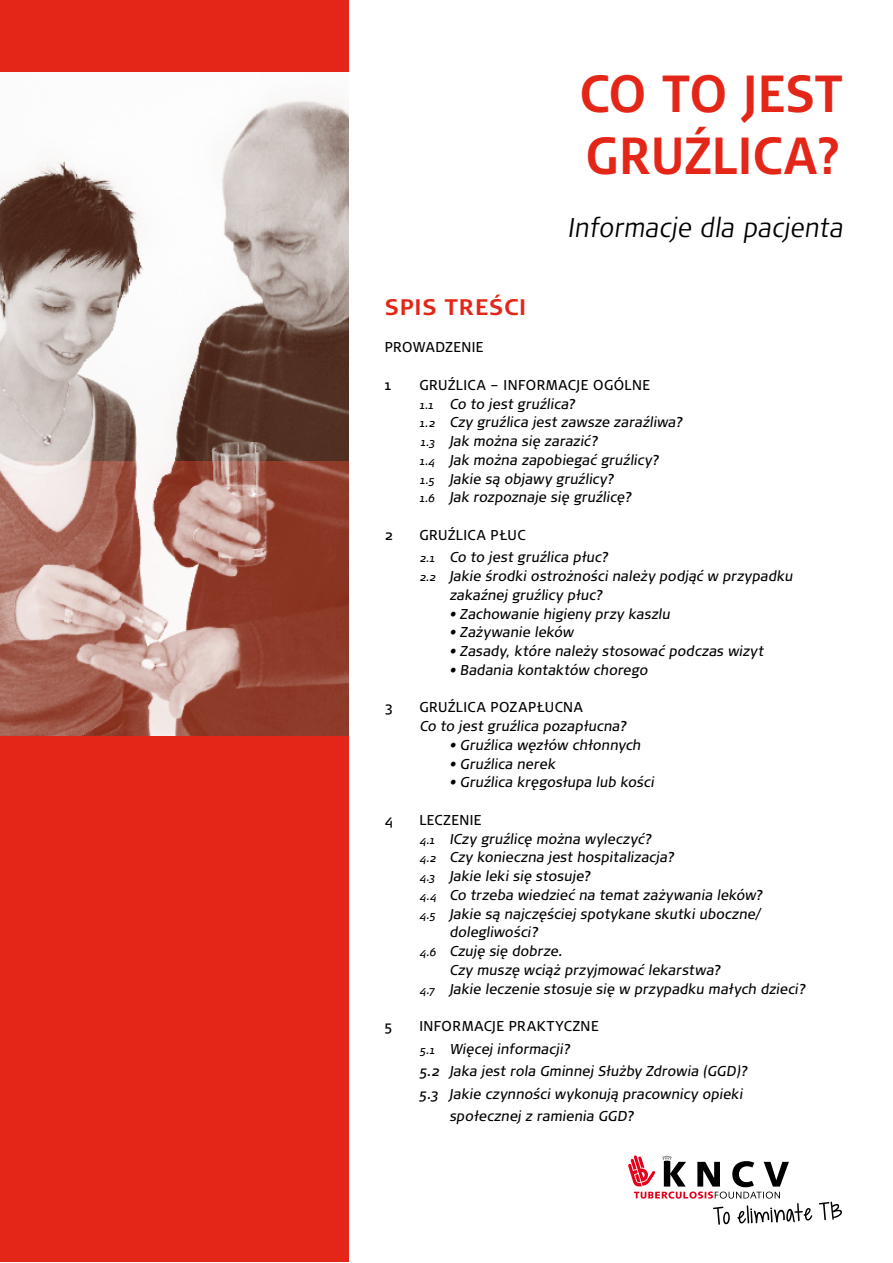
<style>
.page{position:relative;width:893px;height:1263px;background:#fff}
.page>*{position:absolute;margin:0;border:0;box-sizing:border-box;transform-origin:0 0}
.t1{font:700 52.05px/62.4px "Signa Pro";letter-spacing:.005em;color:#e42618;scale:.9 1}
.t2{font:300 27px "Signa Pro";color:#000;scale:.9 1}
.t3{font:700 22.5px "Signa Pro";letter-spacing:.04em;color:#e42618}
.t4{font:14.25px/18.8px "Signa Pro";letter-spacing:.035em;color:#000;scale:.95 1}
.s1{font-size:11.25px}
</style>
<div class="page">
<div style="left:0;top:733px;width:349px;height:529px;background:#e42618"></div>
<div style="left:0;top:0;width:349px;height:72px;background:#e42618"></div>
<img style="left:0;top:99px;width:349px;height:362px">
<svg style="left:0;top:461px;width:349px;height:275px"></svg>
<svg style="left:628px;top:1155px;width:184px;height:70px"></svg>
<svg style="left:819px;top:1202px;width:23px;height:18px"></svg>
<h1 class="t1" style="left:580px;top:62px;width:293px">CO TO JEST<br>GRUŹLICA?</h1>
<h2 class="t2" style="left:568px;top:211px;width:312px">Informacje dla pacjenta</h2>
<h3 class="t3" style="left:385px;top:293px;width:143px">SPIS TREŚCI</h3>
<p class="t4" style="left:385px;top:338px;width:105px">PROWADZENIE</p>
<p class="t4" style="left:385px;top:375px;width:8px">1</p>
<p class="t4" style="left:419px;top:375px;width:281px">GRUŹLICA – INFORMACJE OGÓLNE<br><span class="s1">1.1</span> Co to jest gruźlica?<br><span class="s1">1.2</span> Czy gruźlica jest zawsze zaraźliwa?<br><span class="s1">1.3</span> Jak można się zarazić?<br><span class="s1">1.4</span> Jak można zapobiegać gruźlicy?<br><span class="s1">1.5</span> Jakie są objawy gruźlicy?<br><span class="s1">1.6</span> Jak rozpoznaje się gruźlicę?</p>
<p class="t4" style="left:385px;top:525px;width:9px">2</p>
<p class="t4" style="left:419px;top:523px;width:203px;line-height:22.5px">GRUŹLICA PŁUC<br><span class="s1">2.1</span> Co to jest gruźlica płuc?</p>
<p class="t4" style="left:449px;top:567px;width:365px;text-indent:-30px"><span class="s1">2.2</span> Jakie środki ostrożności należy podjąć w przypadku zakaźnej gruźlicy płuc?</p>
<p class="t4" style="left:449px;top:604px;width:236px">• Zachowanie higieny przy kaszlu</p>
<p class="t4" style="left:449px;top:623px;width:135px">• Zażywanie leków</p>
<p class="t4" style="left:449px;top:642px;width:334px">• Zasady, które należy stosować podczas wizyt</p>
<p class="t4" style="left:449px;top:660px;width:213px">• Badania kontaktów chorego</p>
<p class="t4" style="left:385px;top:698px;width:9px">3</p>
<p class="t4" style="left:419px;top:698px;width:222px">GRUŹLICA POZAPŁUCNA<br>Co to jest gruźlica pozapłucna?</p>
<p class="t4" style="left:449px;top:735px;width:205px">• Gruźlica węzłów chłonnych</p>
<p class="t4" style="left:449px;top:754px;width:115px">• Gruźlica nerek</p>
<p class="t4" style="left:449px;top:773px;width:219px">• Gruźlica kręgosłupa lub kości</p>
<p class="t4" style="left:385px;top:810px;width:10px">4</p>
<p class="t4" style="left:419px;top:810px;width:67px">LECZENIE</p>
<p class="t4" style="left:419px;top:829px;width:248px"><span class="s1">4.1</span> ICzy gruźlicę można wyleczyć?</p>
<p class="t4" style="left:419px;top:848px;width:272px"><span class="s1">4.2</span> Czy konieczna jest hospitalizacja?</p>
<p class="t4" style="left:419px;top:867px;width:184px"><span class="s1">4.3</span> Jakie leki się stosuje?</p>
<p class="t4" style="left:419px;top:885px;width:365px"><span class="s1">4.4</span> Co trzeba wiedzieć na temat zażywania leków?</p>
<p class="t4" style="left:419px;top:904px;width:363px"><span class="s1">4.5</span> Jakie są najczęściej spotykane skutki uboczne/</p>
<p class="t4" style="left:449px;top:923px;width:97px">dolegliwości?</p>
<p class="t4" style="left:419px;top:942px;width:154px"><span class="s1">4.6</span> Czuję się dobrze.</p>
<p class="t4" style="left:449px;top:960px;width:290px">Czy muszę wciąż przyj mować lekarstwa?</p>
<p class="t4" style="left:419px;top:979px;width:410px"><span class="s1">4.7</span> Jakie leczenie stosuje się w przypadku małych dzieci?</p>
<p class="t4" style="left:385px;top:1017px;width:9px">5</p>
<p class="t4" style="left:419px;top:1017px;width:190px">INFORMACJE PRAKTYCZNE</p>
<p class="t4" style="left:420px;top:1039px;width:162px"><span class="s1">5.1</span> Więcej informacji?</p>
<p class="t4" style="left:419px;top:1062px;width:350px">5.2 Jaka jest rola Gminnej Służby Zdrowia (GGD)?</p>
<p class="t4" style="left:419px;top:1084px;width:344px">5.3 Jakie czynności wykonują pracownicy opieki</p>
<p class="t4" style="left:449px;top:1107px;width:198px">społecznej z ramienia GGD?</p>
</div>
